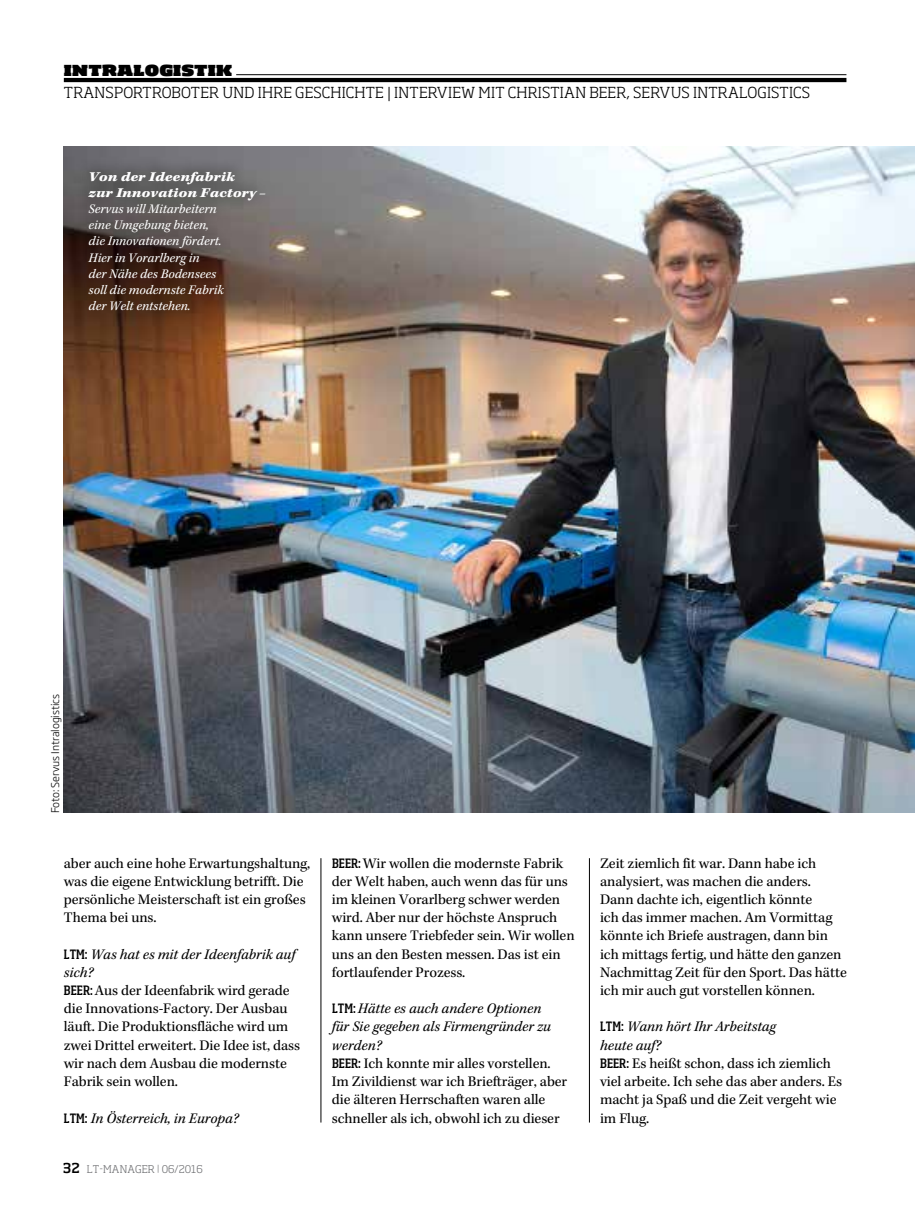
<style>
.page{position:relative;width:915px;height:1212px;background:#fff}
.page>*{position:absolute;margin:0;border:0;box-sizing:border-box;transform-origin:0 0}
.t1{font:15px/18.1px "Kepler Std";letter-spacing:-.005em;color:#000}
.t2{font:300 15px "Soho Std";letter-spacing:.015em;color:#000}
.t3{font:italic 15px "Kepler Std";color:#000}
.t4{font:900 expanded 15px "Soho Std";letter-spacing:.015em;color:#000}
.t5{font:italic 13.5px/16.2px "Kepler Std";color:#fff}
.t6{font:13.5px/16.2px "Kepler Std Black Ext It Capt";color:#fff}
.t7{font:300 10.5px "Soho Gothic Pro";color:#000}
.t8{font:300 10.5px "Soho Std";letter-spacing:.015em;color:#6d6e71}
.s1{font-family:"Kepler Std";font-style:italic}
.s2{font-family:"Soho Std";font-weight:500;font-stretch:condensed;font-size:12.75px}
.s3{font-style:italic}
.s4{font-family:"Soho Std";font-weight:500;font-style:normal;font-stretch:condensed;font-size:12.75px}
.s5{font-weight:500;font-size:13.5px;color:#000}
</style>
<div class="page">
<hr style="left:64px;top:78px;width:782px;height:4px;background:#000">
<hr style="left:236px;top:74px;width:610px;height:1px;background:#000">
<img style="left:64px;top:147px;width:850px;height:666px">
<div style="left:76px;top:158px;width:200px;height:166px;background:#000;opacity:.75"></div>
<hr style="left:320px;top:858px;width:1px;height:264px;background:#000">
<hr style="left:589px;top:858px;width:1px;height:264px;background:#000">
<p class="t4" style="left:64px;top:60px;width:170px">INTRALOGISTIK</p>
<p class="t2" style="left:64px;top:83px;width:747px">TRANSPORTROBOTER UND IHRE GESCHICHTE | INTERVIEW MIT CHRISTIAN BEER, SERVUS INTRALOGISTICS</p>
<p class="t6" style="left:89px;top:169px;width:179px">Von der Ideenfabrik<br>zur Innovation Factory <span class="s1">–</span></p>
<p class="t5" style="left:89px;top:201px;width:137px">Servus will Mitarbeitern eine Umgebung bieten, die Innovationen fördert.<br>Hier in Vorarlberg in<br>der Nähe des Bodensees soll die modernste Fabrik der Welt entstehen.</p>
<p class="t7" style="left:47px;top:813px;width:121px;rotate:-90deg">Foto: Servus Intralogistics</p>
<p class="t1" style="left:64px;top:854px;width:248px">aber auch eine hohe Erwartungshaltung, was die eigene Entwicklung betrifft. Die persönliche Meisterschaft ist ein großes Thema bei uns.</p>
<p class="t1" style="left:64px;top:945px;width:238px"><span class="s2">LTM:</span> <span class="s3">Was hat es mit der Ideenfabrik auf sich?<br></span><span class="s2">BEER:</span> Aus der Ideenfabrik wird gerade die Innovations-Factory. Der Ausbau läuft. Die Produktionsfläche wird um zwei Drittel erweitert. Die Idee ist, dass wir nach dem Ausbau die modernste<br>Fabrik sein wollen.</p>
<p class="t3" style="left:64px;top:1109px;width:176px"><span class="s4">LTM:</span> In Österreich, in Europa?</p>
<p class="t8" style="left:63px;top:1162px;width:141px"><span class="s5">32</span> LT-MANAGER <sup>|</sup> 06/2016</p>
<p class="t1" style="left:332px;top:854px;width:244px"><span class="s2">BEER:</span> Wir wollen die modernste Fabrik der Welt haben, auch wenn das für uns im kleinen Vorarlberg schwer werden wird. Aber nur der höchste Anspruch kann unsere Triebfeder sein. Wir wollen uns an den Besten messen. Das ist ein fortlaufender Prozess.</p>
<p class="t1" style="left:332px;top:1000px;width:236px"><span class="s2">LTM:</span> <span class="s3">Hätte es auch andere Optionen<br>für Sie gegeben als Firmengründer zu werden?<br></span><span class="s2">BEER:</span> Ich konnte mir alles vorstellen.<br>Im Zivildienst war ich Briefträger, aber die älteren Herrschaften waren alle schneller als ich, obwohl ich zu dieser</p>
<p class="t1" style="left:600px;top:854px;width:248px">Zeit ziemlich fit war. Dann habe ich analysiert, was machen die anders.<br>Dann dachte ich, eigentlich könnte<br>ich das immer machen. Am Vormittag könnte ich Briefe austragen, dann bin ich mittags fertig, und hätte den ganzen Nachmittag Zeit für den Sport. Das hätte ich mir auch gut vorstellen können.</p>
<p class="t1" style="left:600px;top:1018px;width:243px"><span class="s2">LTM:</span> <span class="s3">Wann hört Ihr Arbeitstag<br>heute auf?<br></span><span class="s2">BEER:</span> Es heißt schon, dass ich ziemlich viel arbeite. Ich sehe das aber anders. Es macht ja Spaß und die Zeit vergeht wie im Flug.</p>
</div>
